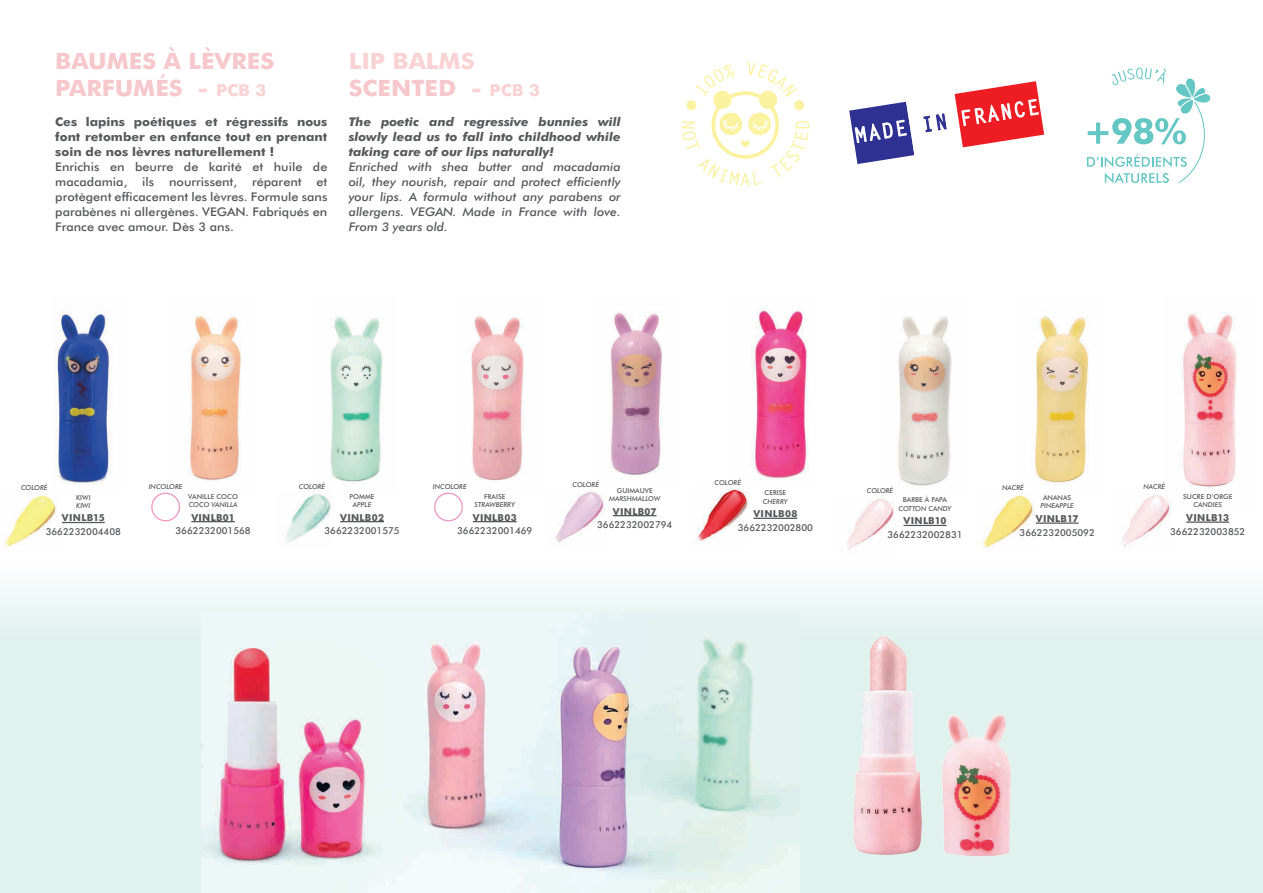
<style>
.page{position:relative;width:1263px;height:893px;background:#fff}
.page>*{position:absolute;margin:0;border:0;box-sizing:border-box;transform-origin:0 0}
.t1{font:700 22.5px/27px "Futura BT";color:#f6c7cb;scale:1.06 1}
.t2{font:700 22.5px/27px "Futura BT";color:#f9d2d4;scale:1.06 1}
.t3{font:500 12px/15px "Futura BT";color:#57585a;text-align:justify;scale:1.06 1}
.t4{font:italic 500 12px/15px "Futura BT";color:#57585a;text-align:justify;scale:1.06 1}
.t5{font:italic 700 12px/15px "Futura BT";color:#57585a;text-align:justify;scale:1.06 1}
.t6{font:700 12px/15px "Futura BT";color:#57585a;text-align:justify;scale:1.06 1}
.t7{font:500 9.6px "Futura BT";color:#57585a}
.t8{font:700 9.6px "Futura BT";letter-spacing:.03em;color:#57585a}
.t9{font:italic 500 6.9px "Futura BT";color:#57585a}
.t10{font:500 6.9px "Futura BT";color:#57585a}
.s1{color:#f9d2d4}
.s2{font-size:16.5px;color:#f9d2d4}
.s3{color:#f6c7cb}
.s4{font-size:16.5px}
</style>
<div class="page">
<svg style="left:0;top:585px;width:1263px;height:308px"></svg>
<img style="left:1183px;top:312px;width:54px;height:175px">
<img style="left:1122px;top:495px;width:49px;height:55px">
<img style="left:982px;top:493px;width:54px;height:58px">
<hr style="left:1186px;top:521px;width:43px;height:2px;background:#57585a">
<hr style="left:1036px;top:522px;width:42px;height:2px;background:#57585a">
<img style="left:1031px;top:316px;width:58px;height:169px">
<img style="left:4px;top:493px;width:53px;height:55px">
<hr style="left:62px;top:522px;width:43px;height:1px;background:#57585a">
<img style="left:55px;top:311px;width:58px;height:174px">
<img style="left:897px;top:316px;width:55px;height:170px">
<img style="left:286px;top:490px;width:45px;height:53px">
<img style="left:610px;top:311px;width:52px;height:165px">
<hr style="left:191px;top:521px;width:44px;height:1px;background:#57585a">
<hr style="left:340px;top:521px;width:44px;height:1px;background:#57585a">
<img style="left:189px;top:315px;width:52px;height:166px">
<img style="left:315px;top:316px;width:68px;height:176px">
<div style="left:151px;top:493px;width:29px;height:28px;border:1px solid #ef9cc4;border-radius:50%"></div>
<img style="left:751px;top:309px;width:58px;height:171px">
<hr style="left:473px;top:521px;width:44px;height:1px;background:#57585a">
<img style="left:471px;top:315px;width:53px;height:166px">
<div style="left:434px;top:493px;width:29px;height:28px;border:1px solid #ef9cc4;border-radius:50%"></div>
<img style="left:555px;top:488px;width:50px;height:58px">
<img style="left:697px;top:486px;width:52px;height:58px">
<img style="left:847px;top:499px;width:48px;height:54px">
<hr style="left:613px;top:515px;width:43px;height:1px;background:#57585a">
<hr style="left:753px;top:518px;width:44px;height:1px;background:#57585a">
<hr style="left:903px;top:525px;width:43px;height:1px;background:#57585a">
<svg style="left:681px;top:62px;width:128px;height:124px"></svg>
<svg style="left:849px;top:81px;width:195px;height:83px"></svg>
<svg style="left:1087px;top:68px;width:123px;height:115px"></svg>
<img style="left:202px;top:613px;width:597px;height:280px">
<img style="left:805px;top:621px;width:250px;height:250px">
<h1 class="t1" style="left:55px;top:47px;width:208px">BAUMES À LÈVRES<br>PARFUMÉS <span class="s1">-</span> <span class="s2">PCB 3</span></h1>
<p class="t6" style="left:55px;top:114px;width:258px">Ces lapins poétiques et régressifs nous font retomber en enfance tout en prenant soin de nos lèvres naturellement !</p>
<p class="t3" style="left:55px;top:159px;width:258px">Enrichis en beurre de karité et huile de macadamia, ils nourrissent, réparent et protègent efficacement les lèvres. Formule sans parabènes ni allergènes. VEGAN. Fabriqués en France avec amour. Dès 3 ans.</p>
<h1 class="t2" style="left:349px;top:47px;width:182px">LIP BALMS<br><span class="s3">SCENTED</span> - <span class="s4">PCB 3</span></h1>
<p class="t5" style="left:349px;top:114px;width:258px">The poetic and regressive bunnies will slowly lead us to fall into childhood while taking care of our lips naturally!</p>
<p class="t4" style="left:349px;top:159px;width:258px">Enriched with shea butter and macadamia oil, they nourish, repair and protect efficiently your lips. A formula without any parabens or allergens. VEGAN. Made in France with love.<br>From 3 years old.</p>
<p class="t9" style="left:714px;top:479px;width:28px">COLORÉ</p>
<p class="t9" style="left:573px;top:481px;width:28px">COLORÉ</p>
<p class="t9" style="left:149px;top:482px;width:35px">INCOLORE</p>
<p class="t9" style="left:299px;top:482px;width:28px">COLORÉ</p>
<p class="t9" style="left:433px;top:482px;width:35px">INCOLORE</p>
<p class="t9" style="left:21px;top:483px;width:28px">COLORÉ</p>
<p class="t9" style="left:867px;top:486px;width:28px">COLORÉ</p>
<p class="t10" style="left:617px;top:486px;width:37px">GUIMAUVE</p>
<p class="t9" style="left:609px;top:494px;width:53px">MARSHMALLOW</p>
<p class="t8" style="left:613px;top:505px;width:45px">VINLB07</p>
<p class="t7" style="left:597px;top:519px;width:77px">3662232002794</p>
<p class="t10" style="left:764px;top:489px;width:23px">CERISE</p>
<p class="t9" style="left:763px;top:497px;width:26px">CHERRY</p>
<p class="t8" style="left:753px;top:508px;width:45px">VINLB08</p>
<p class="t7" style="left:738px;top:522px;width:77px">3662232002800</p>
<p class="t10" style="left:188px;top:492px;width:51px">VANILLE COCO</p>
<p class="t9" style="left:189px;top:500px;width:50px">COCO VANILLA</p>
<p class="t8" style="left:191px;top:511px;width:45px">VINLB01</p>
<p class="t7" style="left:176px;top:525px;width:77px">3662232001568</p>
<p class="t10" style="left:350px;top:492px;width:27px">POMME</p>
<p class="t9" style="left:353px;top:500px;width:20px">APPLE</p>
<p class="t8" style="left:340px;top:511px;width:45px">VINLB02</p>
<p class="t7" style="left:324px;top:525px;width:77px">3662232001575</p>
<p class="t10" style="left:484px;top:492px;width:23px">FRAISE</p>
<p class="t9" style="left:474px;top:500px;width:42px">STRAWBERRY</p>
<p class="t8" style="left:473px;top:511px;width:45px">VINLB03</p>
<p class="t7" style="left:457px;top:525px;width:77px">3662232001469</p>
<p class="t10" style="left:76px;top:493px;width:16px">KIWI</p>
<p class="t9" style="left:76px;top:501px;width:16px">KIWI</p>
<p class="t8" style="left:62px;top:512px;width:44px">VINLB15</p>
<p class="t7" style="left:46px;top:526px;width:77px">3662232004408</p>
<p class="t10" style="left:903px;top:496px;width:46px">BARBE À PAPA</p>
<p class="t9" style="left:898px;top:504px;width:55px">COTTON CANDY</p>
<p class="t8" style="left:903px;top:515px;width:44px">VINLB10</p>
<p class="t7" style="left:887px;top:529px;width:77px">3662232002831</p>
<p class="t9" style="left:1002px;top:483px;width:23px">NACRÉ</p>
<p class="t10" style="left:1043px;top:493px;width:30px">ANANAS</p>
<p class="t9" style="left:1040px;top:502px;width:35px">PINEAPPLE</p>
<p class="t8" style="left:1036px;top:513px;width:44px">VINLB17</p>
<p class="t7" style="left:1019px;top:526px;width:77px">3662232005092</p>
<p class="t9" style="left:1143px;top:483px;width:23px">NACRÉ</p>
<p class="t10" style="left:1183px;top:492px;width:51px">SUCRE D’ORGE</p>
<p class="t9" style="left:1193px;top:501px;width:30px">CANDIES</p>
<p class="t8" style="left:1186px;top:512px;width:44px">VINLB13</p>
<p class="t7" style="left:1170px;top:525px;width:77px">3662232003852</p>
</div>
